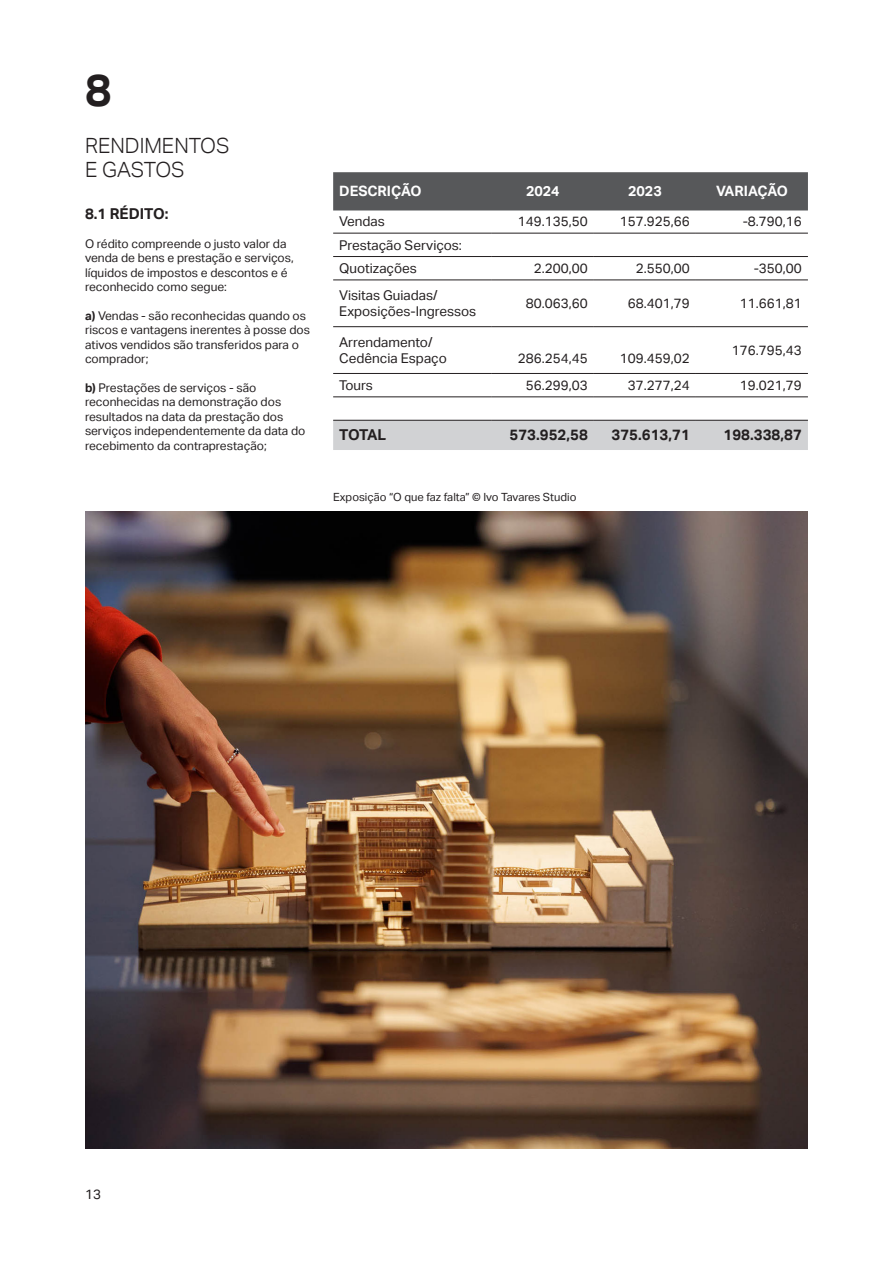
<style>
.page{position:relative;width:893px;height:1263px;background:#fff}
.page>*{position:absolute;margin:0;border:0;box-sizing:border-box;transform-origin:0 0}
.t1{font:700 45px "Aktiv Grotesk";color:#231f20}
.t2{font:300 21px "Aktiv Grotesk";color:#231f20}
.t3{font:700 15px "Aktiv Grotesk";color:#231f20}
.t4{font:700 14.25px "Aktiv Grotesk";color:#fff}
.t5{font:13.5px "Aktiv Grotesk";color:#231f20}
.t6{font:12px/14.4px "Aktiv Grotesk";color:#231f20}
.texto_PT{font:11.25px "Aktiv Grotesk";color:#231f20}
.s1{font-weight:700}
</style>
<div class="page">
<div style="left:333px;top:172px;width:475px;height:38px;background:#57585a"></div>
<div style="left:333px;top:421px;width:475px;height:29px;background:#d1d2d4"></div>
<hr style="left:333px;top:233px;width:159px;height:1px;background:#231f20">
<hr style="left:492px;top:233px;width:102px;height:1px;background:#231f20">
<hr style="left:594px;top:233px;width:102px;height:1px;background:#231f20">
<hr style="left:696px;top:233px;width:112px;height:1px;background:#231f20">
<hr style="left:333px;top:280px;width:159px;height:1px;background:#231f20">
<hr style="left:492px;top:280px;width:102px;height:1px;background:#231f20">
<hr style="left:594px;top:280px;width:102px;height:1px;background:#231f20">
<hr style="left:696px;top:280px;width:112px;height:1px;background:#231f20">
<hr style="left:333px;top:420px;width:159px;height:1px;background:#231f20">
<hr style="left:492px;top:420px;width:102px;height:1px;background:#231f20">
<hr style="left:594px;top:420px;width:102px;height:1px;background:#231f20">
<hr style="left:696px;top:420px;width:112px;height:1px;background:#231f20">
<hr style="left:333px;top:326px;width:159px;height:1px;background:#231f20">
<hr style="left:492px;top:326px;width:102px;height:1px;background:#231f20">
<hr style="left:594px;top:326px;width:102px;height:1px;background:#231f20">
<hr style="left:696px;top:326px;width:112px;height:1px;background:#231f20">
<hr style="left:333px;top:373px;width:159px;height:1px;background:#231f20">
<hr style="left:492px;top:373px;width:102px;height:1px;background:#231f20">
<hr style="left:594px;top:373px;width:102px;height:1px;background:#231f20">
<hr style="left:696px;top:373px;width:112px;height:1px;background:#231f20">
<hr style="left:333px;top:256px;width:159px;height:1px;background:#231f20">
<hr style="left:492px;top:256px;width:102px;height:1px;background:#231f20">
<hr style="left:594px;top:256px;width:102px;height:1px;background:#231f20">
<hr style="left:696px;top:256px;width:112px;height:1px;background:#231f20">
<hr style="left:333px;top:397px;width:159px;height:1px;background:#231f20">
<hr style="left:492px;top:397px;width:102px;height:1px;background:#231f20">
<hr style="left:594px;top:397px;width:102px;height:1px;background:#231f20">
<hr style="left:696px;top:397px;width:112px;height:1px;background:#231f20">
<img style="left:85px;top:511px;width:723px;height:637px">
<p class="t1" style="left:85px;top:65px;width:28px">8</p>
<p class="t2" style="left:85px;top:134px;width:146px">RENDIMENTOS</p>
<p class="t2" style="left:85px;top:158px;width:101px">E GASTOS</p>
<p class="t3" style="left:85px;top:205px;width:85px">8.1 RÉDITO:</p>
<p class="t6" style="left:85px;top:237px;width:210px">O rédito compreende o justo valor da venda de bens e prestação e serviços, líquidos de impostos e descontos e é reconhecido como segue:</p>
<p class="t6" style="left:85px;top:309px;width:227px"><span class="s1">a)</span> Vendas - são reconhecidas quando os riscos e vantagens inerentes à posse dos ativos vendidos são transferidos para o comprador;</p>
<p class="t6" style="left:85px;top:381px;width:222px"><span class="s1">b)</span> Prestações de serviços - são reconhecidas na demonstração dos resultados na data da prestação dos serviços independentemente da data do recebimento da contraprestação;</p>
<p class="t4" style="left:339px;top:183px;width:84px">DESCRIÇÃO</p>
<p class="t4" style="left:526px;top:183px;width:35px">2024</p>
<p class="t4" style="left:628px;top:183px;width:35px">2023</p>
<p class="t4" style="left:716px;top:183px;width:73px">VARIAÇÃO</p>
<p class="t5" style="left:339px;top:214px;width:47px">Vendas</p>
<p class="t5" style="left:518px;top:214px;width:71px">149.135,50</p>
<p class="t5" style="left:620px;top:214px;width:71px">157.925,66</p>
<p class="t5" style="left:743px;top:214px;width:61px">-8.790,16</p>
<p class="t5" style="left:339px;top:237px;width:124px">Prestação Serviços:</p>
<p class="t5" style="left:339px;top:260px;width:79px">Quotizações</p>
<p class="t5" style="left:534px;top:260px;width:55px">2.200,00</p>
<p class="t5" style="left:636px;top:260px;width:55px">2.550,00</p>
<p class="t5" style="left:754px;top:260px;width:50px">-350,00</p>
<p class="t5" style="left:339px;top:287px;width:100px">Visitas Guiadas/</p>
<p class="t5" style="left:339px;top:304px;width:138px">Exposições-Ingressos</p>
<p class="t5" style="left:526px;top:296px;width:63px">80.063,60</p>
<p class="t5" style="left:628px;top:296px;width:63px">68.401,79</p>
<p class="t5" style="left:740px;top:296px;width:63px">11.661,81</p>
<p class="t5" style="left:339px;top:334px;width:95px">Arrendamento/</p>
<p class="t5" style="left:339px;top:350px;width:109px">Cedência Espaço</p>
<p class="t5" style="left:518px;top:350px;width:71px">286.254,45</p>
<p class="t5" style="left:620px;top:350px;width:71px">109.459,02</p>
<p class="t5" style="left:732px;top:342px;width:71px">176.795,43</p>
<p class="t5" style="left:339px;top:377px;width:35px">Tours</p>
<p class="t5" style="left:526px;top:377px;width:63px">56.299,03</p>
<p class="t5" style="left:628px;top:377px;width:63px">37.277,24</p>
<p class="t5" style="left:740px;top:377px;width:63px">19.021,79</p>
<p class="t3" style="left:339px;top:426px;width:49px">TOTAL</p>
<p class="t3" style="left:509px;top:426px;width:80px">573.952,58</p>
<p class="t3" style="left:611px;top:426px;width:80px">375.613,71</p>
<p class="t3" style="left:723px;top:426px;width:80px">198.338,87</p>
<p class="texto_PT" style="left:333px;top:490px;width:245px">Exposição “O que faz falta” © Ivo Tavares Studio</p>
<p class="t5" style="left:85px;top:1187px;width:17px">13</p>
</div>
